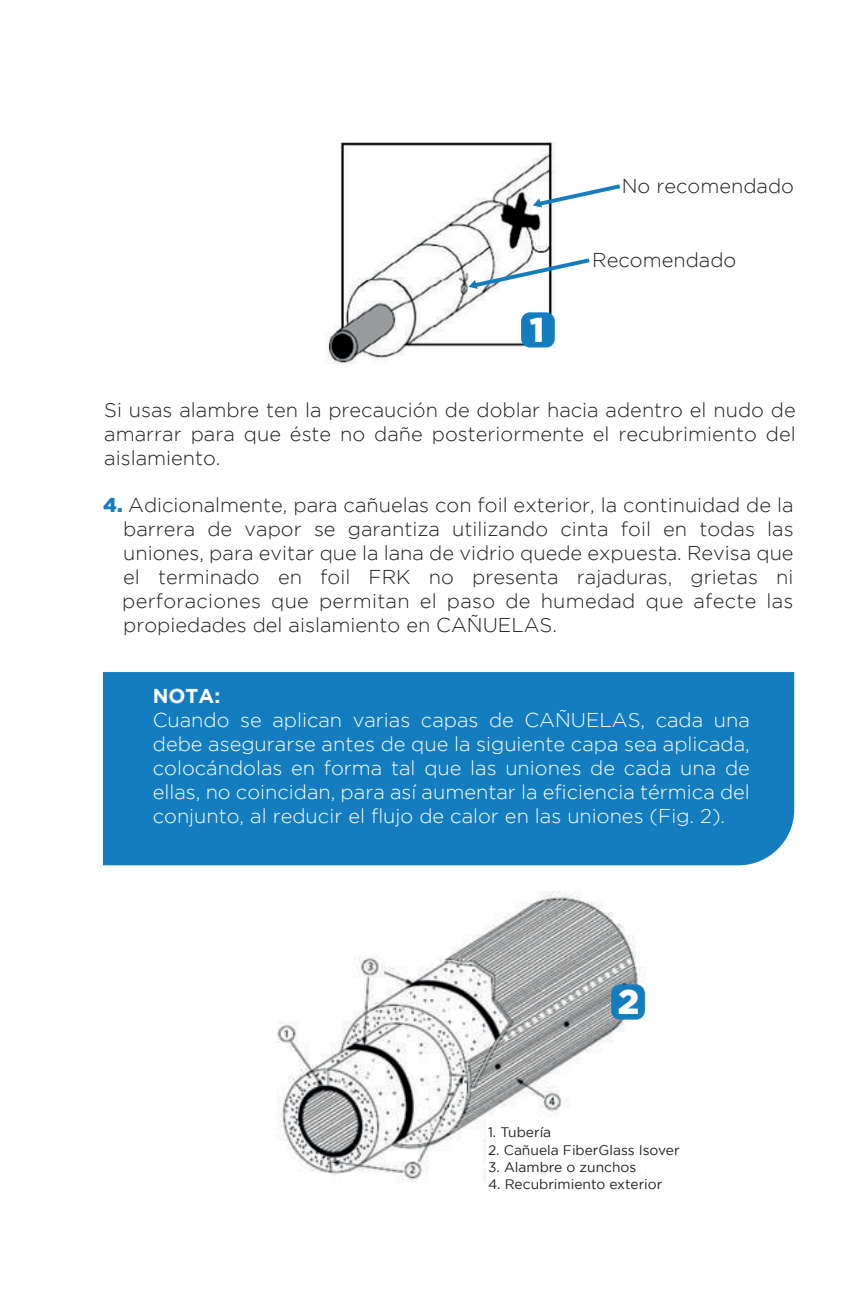
<style>
.page{position:relative;width:867px;height:1315px;background:#fff}
.page>*{position:absolute;margin:0;border:0;box-sizing:border-box;transform-origin:0 0}
.t1{font:900 34.4px "Gotham";color:#fff}
.t2{font:300 20px/24px "Gotham";color:#231f20;text-align:justify}
.t3{font:300 20px/24px "Gotham";color:#fff;text-align:justify}
.t4{font:700 20px "Gotham";color:#fff}
.t5{font:13.8px "Gotham";color:#231f20}
.s1{font-weight:900;color:#147dc0}
</style>
<div class="page">
<img style="left:276px;top:891px;width:369px;height:292px">
<div style="left:486px;top:1117px;width:154px;height:72px;background:#fff"></div>
<div style="left:103px;top:672px;width:691px;height:193px;background:#147dc0"></div>
<img style="left:325px;top:142px;width:231px;height:222px">
<svg style="left:532px;top:184px;width:88px;height:23px"></svg>
<svg style="left:468px;top:258px;width:121px;height:31px"></svg>
<div style="left:521px;top:312px;width:33px;height:35px;background:#147dc0;border-radius:9px"></div>
<div style="left:611px;top:984px;width:33px;height:35px;background:#147dc0;border-radius:9px"></div>
<p class="t2" style="left:621px;top:174px;width:174px">No recomendado</p>
<h1 class="t1" style="left:529px;top:306px;width:16px">1</h1>
<p class="t2" style="left:592px;top:248px;width:145px">Recomendado</p>
<p class="t2" style="left:104px;top:398px;width:692px">Si usas alambre ten la precaución de doblar hacia adentro el nudo de amarrar para que éste no dañe posteriormente el recubrimiento del aislamiento.</p>
<p class="t2" style="left:122px;top:493px;width:672px;text-indent:-19px"><span class="s1">4.</span> Adicionalmente, para cañuelas con foil exterior, la continuidad de la barrera de vapor se garantiza utilizando cinta foil en todas las uniones, para evitar que la lana de vidrio quede expuesta. Revisa que el terminado en foil FRK no presenta rajaduras, grietas ni perforaciones que permitan el paso de humedad que afecte las propiedades del aislamiento en CAÑUELAS.</p>
<p class="t4" style="left:153px;top:684px;width:69px">NOTA:</p>
<p class="t3" style="left:153px;top:708px;width:598px">Cuando se aplican varias capas de CAÑUELAS, cada una debe asegurarse antes de que la siguiente capa sea aplicada, colocándolas en forma tal que las uniones de cada una de ellas, no coincidan, para así aumentar la eficiencia térmica del conjunto, al reducir el flujo de calor en las uniones (Fig. 2).</p>
<h1 class="t1" style="left:617px;top:978px;width:23px">2</h1>
<p class="t5" style="left:488px;top:1125px;width:65px">1. Tubería</p>
<p class="t5" style="left:488px;top:1142px;width:193px">2. Cañuela FiberGlass Isover</p>
<p class="t5" style="left:488px;top:1159px;width:150px">3. Alambre o zunchos</p>
<p class="t5" style="left:488px;top:1176px;width:176px">4. Recubrimiento exterior</p>
</div>
